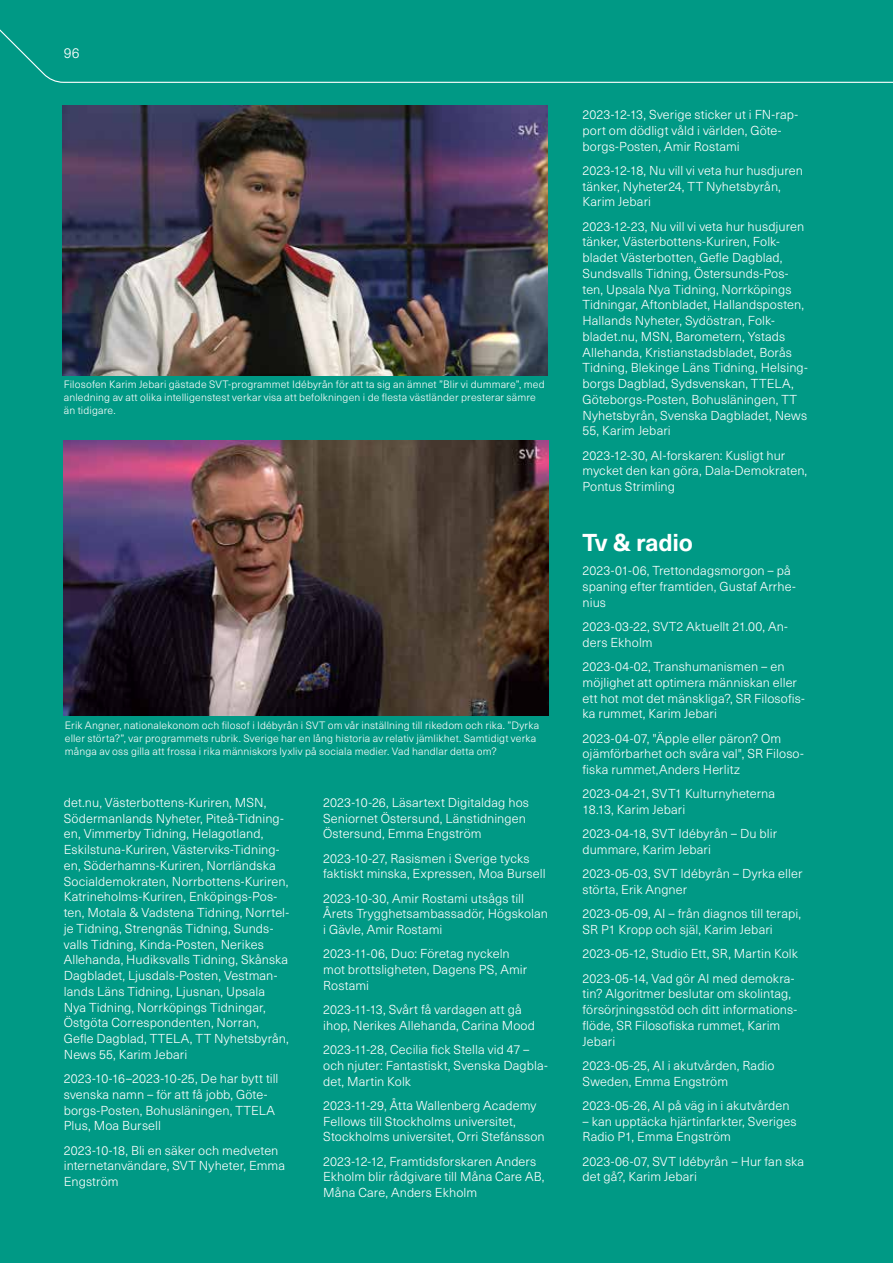
<style>
.page{position:relative;width:893px;height:1263px;background:#009985}
.page>*{position:absolute;margin:0;border:0;box-sizing:border-box;transform-origin:0 0}
.t1{font:700 24px "Neue Haas Unica Pro";letter-spacing:-.01em;color:#fff}
.t2{font:300 14.25px "Neue Haas Unica Pro";color:#fff}
.t3{font:300 12.75px/15.8px "Neue Haas Unica Pro";letter-spacing:.005em;color:#fff}
.t4{font:300 10.5px/12.6px "Neue Haas Unica Pro";letter-spacing:.015em;color:#fff}
</style>
<div class="page">
<svg style="left:0;top:29px;width:893px;height:54px"></svg>
<img style="left:63px;top:106px;width:484px;height:269px">
<img style="left:64px;top:441px;width:485px;height:274px">
<p class="t2" style="left:64px;top:44px;width:17px">96</p>
<p class="t4" style="left:64px;top:378px;width:482px">Filosofen Karim Jebari gästade SVT-programmet Idébyrån för att ta sig an ämnet ”Blir vi dummare”, med anledning av att olika intelligenstest verkar visa att befolkningen i de flesta västländer presterar sämre än tidigare.</p>
<p class="t4" style="left:65px;top:719px;width:476px">Erik Angner, nationalekonom och filosof i Idébyrån i SVT om vår inställning till rikedom och rika. ”Dyrka eller störta?”, var programmets rubrik. Sverige har en lång historia av relativ jämlikhet. Samtidigt verka många av oss gilla att frossa i rika människors lyxliv på sociala medier. Vad handlar detta om?</p>
<p class="t3" style="left:64px;top:795px;width:227px">det.nu, Västerbottens-Kuriren, MSN, Södermanlands Nyheter, Piteå-Tidning&shy;en, Vimmerby Tidning, Helagotland, Eskilstuna-Kuriren, Västerviks-Tidning&shy;en, Söderhamns-Kuriren, Norrländska Socialdemokraten, Norrbottens-Kuriren, Katrineholms-Kuriren, Enköpings-Pos&shy;ten, Motala &amp; Vadstena Tidning, Norrtel&shy;je Tidning, Strengnäs Tidning, Sunds&shy;valls Tidning, Kinda-Posten, Nerikes Allehanda, Hudiksvalls Tidning, Skånska Dagbladet, Ljusdals-Posten, Vestman&shy;lands Läns Tidning, Ljusnan, Upsala Nya Tidning, Norrköpings Tidningar, Östgöta Correspondenten, Norran, Gefle Dagblad, TTELA, TT Nyhetsbyrån, News 55, Karim Jebari</p>
<p class="t3" style="left:64px;top:1071px;width:216px">2023-10-16–2023-10-25, De har bytt till svenska namn – för att få jobb, Göte&shy;borgs-Posten, Bohusläningen, TTELA Plus, Moa Bursell</p>
<p class="t3" style="left:64px;top:1142px;width:223px">2023-10-18, Bli en säker och medveten internetanvändare, SVT Nyheter, Emma<br>Engström</p>
<p class="t3" style="left:323px;top:795px;width:207px">2023-10-26, Läsartext Digitaldag hos<br>Seniornet Östersund, Länstidningen<br>Östersund, Emma Engström</p>
<p class="t3" style="left:323px;top:850px;width:224px">2023-10-27, Rasismen i Sverige tycks faktiskt minska, Expressen, Moa Bursell</p>
<p class="t3" style="left:323px;top:890px;width:226px">2023-10-30, Amir Rostami utsågs till<br>Årets Trygghetsambassadör, Högskolan i Gävle, Amir Rostami</p>
<p class="t3" style="left:323px;top:946px;width:205px">2023-11-06, Duo: Företag nyckeln mot brottsligheten, Dagens PS, Amir<br>Rostami</p>
<p class="t3" style="left:323px;top:1002px;width:213px">2023-11-13, Svårt få vardagen att gå ihop, Nerikes Allehanda, Carina Mood</p>
<p class="t3" style="left:323px;top:1042px;width:226px">2023-11-28, Cecilia fick Stella vid 47 – och njuter: Fantastiskt, Svenska Dagbla&shy;det, Martin Kolk</p>
<p class="t3" style="left:323px;top:1098px;width:223px">2023-11-29, Åtta Wallenberg Academy<br>Fellows till Stockholms universitet,<br>Stockholms universitet, Orri Stefánsson</p>
<p class="t3" style="left:323px;top:1153px;width:223px">2023-12-12, Framtidsforskaren Anders<br>Ekholm blir rådgivare till Måna Care AB,<br>Måna Care, Anders Ekholm</p>
<p class="t3" style="left:583px;top:107px;width:217px">2023-12-13, Sverige sticker ut i FN-rap&shy;port om dödligt våld i världen, Göte&shy;borgs-Posten, Amir Rostami</p>
<p class="t3" style="left:583px;top:163px;width:222px">2023-12-18, Nu vill vi veta hur husdjuren tänker, Nyheter24, TT Nyhetsbyrån,<br>Karim Jebari</p>
<p class="t3" style="left:583px;top:218px;width:227px">2023-12-23, Nu vill vi veta hur husdjuren tänker, Västerbottens-Kuriren, Folk&shy;bladet Västerbotten, Gefle Dagblad, Sundsvalls Tidning, Östersunds-Pos&shy;ten, Upsala Nya Tidning, Norrköpings Tidningar, Aftonbladet, Hallandsposten, Hallands Nyheter, Sydöstran, Folk&shy;bladet.nu, MSN, Barometern, Ystads Allehanda, Kristianstadsbladet, Borås Tidning, Blekinge Läns Tidning, Helsing&shy;borgs Dagblad, Sydsvenskan, TTELA, Göteborgs-Posten, Bohusläningen, TT Nyhetsbyrån, Svenska Dagbladet, News 55, Karim Jebari</p>
<p class="t3" style="left:583px;top:447px;width:226px">2023-12-30, AI-forskaren: Kusligt hur mycket den kan göra, Dala-Demokraten,<br>Pontus Strimling</p>
<h1 class="t1" style="left:583px;top:528px;width:112px">Tv &amp; radio</h1>
<p class="t3" style="left:583px;top:563px;width:215px">2023-01-06, Trettondagsmorgon – på spaning efter framtiden, Gustaf Arrhe&shy;nius</p>
<p class="t3" style="left:583px;top:619px;width:207px">2023-03-22, SVT2 Aktuellt 21.00, An&shy;ders Ekholm</p>
<p class="t3" style="left:583px;top:659px;width:224px">2023-04-02, Transhumanismen – en möjlighet att optimera människan eller ett hot mot det mänskliga?, SR Filosofis&shy;ka rummet, Karim Jebari</p>
<p class="t3" style="left:583px;top:730px;width:223px">2023-04-07, "Äpple eller päron? Om ojämförbarhet och svåra val", SR Filoso&shy;fiska rummet,Anders Herlitz</p>
<p class="t3" style="left:583px;top:786px;width:194px">2023-04-21, SVT1 Kulturnyheterna<br>18.13, Karim Jebari</p>
<p class="t3" style="left:583px;top:826px;width:196px">2023-04-18, SVT Idébyrån – Du blir dummare, Karim Jebari</p>
<p class="t3" style="left:583px;top:866px;width:221px">2023-05-03, SVT Idébyrån – Dyrka eller störta, Erik Angner</p>
<p class="t3" style="left:583px;top:906px;width:220px">2023-05-09, AI – från diagnos till terapi,<br>SR P1 Kropp och själ, Karim Jebari</p>
<p class="t3" style="left:583px;top:942px;width:217px;line-height:24.3px">2023-05-12, Studio Ett, SR, Martin Kolk<br>2023-05-14, Vad gör AI med demokra-</p>
<p class="t3" style="left:583px;top:986px;width:216px">tin? Algoritmer beslutar om skolintag, försörjningsstöd och ditt informations&shy;flöde, SR Filosofiska rummet, Karim<br>Jebari</p>
<p class="t3" style="left:583px;top:1058px;width:194px">2023-05-25, AI i akutvården, Radio<br>Sweden, Emma Engström</p>
<p class="t3" style="left:583px;top:1098px;width:209px">2023-05-26, AI på väg in i akutvården</p>
<p class="t3" style="left:583px;top:1113px;width:216px">– kan upptäcka hjärtinfarkter, Sveriges<br>Radio P1, Emma Engström</p>
<p class="t3" style="left:583px;top:1153px;width:223px">2023-06-07, SVT Idébyrån – Hur fan ska det gå?, Karim Jebari</p>
</div>
